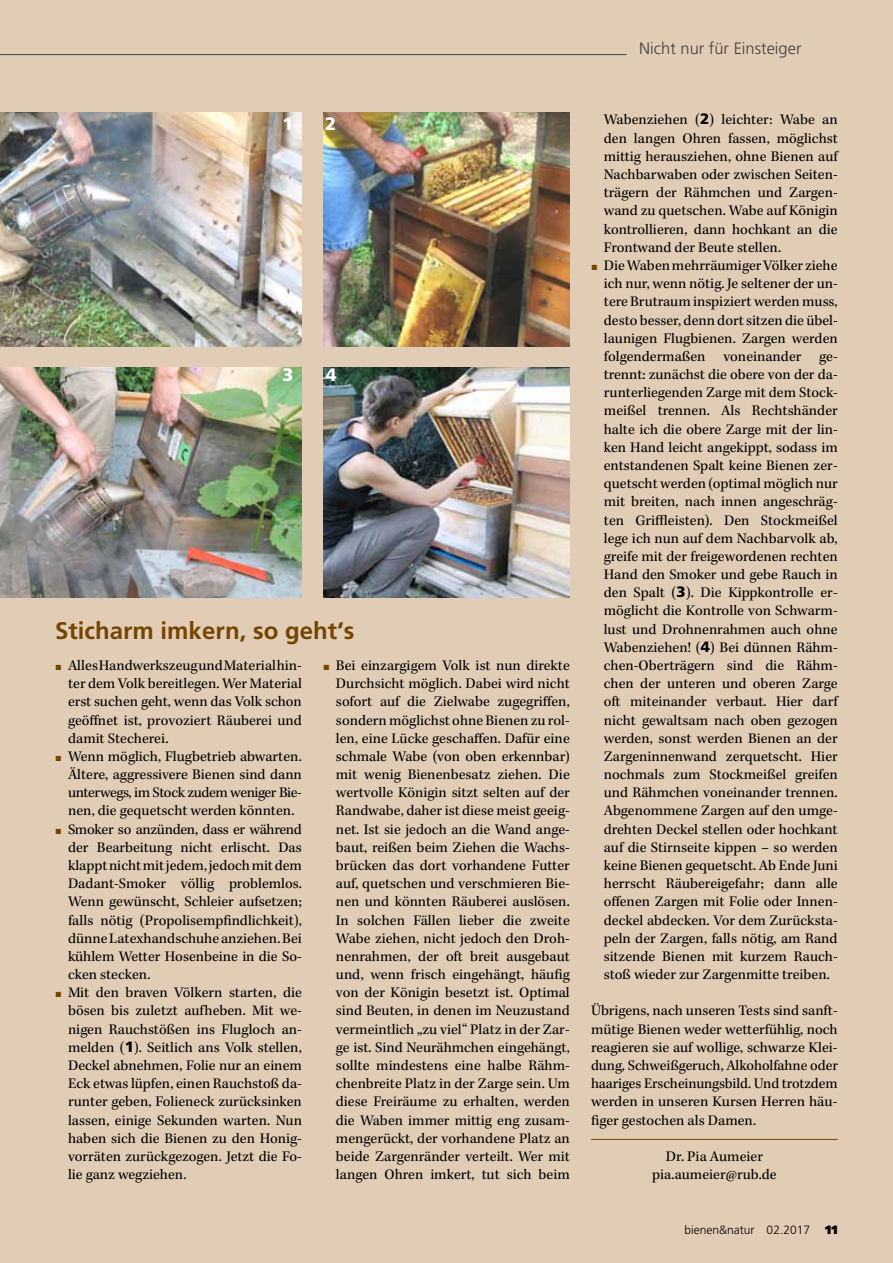
<style>
.page{position:relative;width:893px;height:1263px;background:#e1ccb5}
.page>*{position:absolute;margin:0;border:0;box-sizing:border-box;transform-origin:0 0}
.t1{font:700 24px "Frutiger LT Std";color:#764400}
.t2{font:900 18px "Frutiger LT Std";color:#fff}
.t3{font:300 16.5px "Frutiger LT Std";color:#414042}
.t4{font:15px/18.1px "Kepler Std";color:#000;text-align:justify}
.t5{font:300 12px "Frutiger LT Std";color:#000}
.t6{font:900 12px "Frutiger LT Std";color:#000}
.s1{color:#764400}
.s2{font-family:"Frutiger LT Std";font-weight:900}
</style>
<div class="page">
<img style="left:0;top:113px;width:302px;height:234px">
<img style="left:323px;top:113px;width:247px;height:234px">
<img style="left:0;top:368px;width:302px;height:229px">
<img style="left:323px;top:368px;width:246px;height:229px">
<hr style="left:591px;top:1139px;width:247px;height:1px;background:#764400">
<hr style="left:0;top:54px;width:626px;height:1px;background:#414042">
<p class="t3" style="left:639px;top:39px;width:164px">Nicht nur für Einsteiger</p>
<p class="t2" style="left:282px;top:113px;width:13px">1</p>
<p class="t2" style="left:325px;top:113px;width:13px">2</p>
<p class="t2" style="left:282px;top:364px;width:13px">3</p>
<p class="t2" style="left:326px;top:364px;width:13px">4</p>
<h1 class="t1" style="left:55px;top:617px;width:301px">Sticharm imkern, so geht‘s</h1>
<p class="t4" style="left:68px;top:657px;width:235px;text-indent:-13px"><span class="s1">▪</span> Alles Handwerkszeug und Material hin&shy;ter dem Volk bereitlegen. Wer Material erst suchen geht, wenn das Volk schon geöffnet ist, provoziert Räuberei und damit Stecherei.</p>
<p class="t4" style="left:68px;top:748px;width:235px;text-indent:-13px"><span class="s1">▪</span> Wenn möglich, Flugbetrieb abwarten.<br>Ältere, aggressivere Bienen sind dann unterwegs, im Stock zudem weniger Bie&shy;nen, die gequetscht werden könnten.</p>
<p class="t4" style="left:68px;top:820px;width:235px;text-indent:-13px"><span class="s1">▪</span> Smoker so anzünden, dass er während der Bearbeitung nicht erlischt. Das klappt nicht mit jedem, jedoch mit dem Dadant-Smoker völlig problemlos.<br>Wenn gewünscht, Schleier aufsetzen; falls nötig (Propolisempfindlichkeit), dünne Latexhandschuhe anziehen. Bei kühlem Wetter Hosenbeine in die So&shy;cken stecken.</p>
<p class="t4" style="left:68px;top:984px;width:235px;text-indent:-13px"><span class="s1">▪</span> Mit den braven Völkern starten, die bösen bis zuletzt aufheben. Mit we&shy;nigen Rauchstößen ins Flugloch an&shy;melden (<span class="s2">1</span>). Seitlich ans Volk stellen, Deckel abnehmen, Folie nur an einem Eck etwas lüpfen, einen Rauchstoß da&shy;runter geben, Folieneck zurücksinken lassen, einige Sekunden warten. Nun haben sich die Bienen zu den Honig&shy;vorräten zurückgezogen. Jetzt die Fo&shy;lie ganz wegziehen.</p>
<p class="t4" style="left:336px;top:657px;width:235px;text-indent:-13px"><span class="s1">▪</span> Bei einzargigem Volk ist nun direkte Durchsicht möglich. Dabei wird nicht sofort auf die Zielwabe zugegriffen, sondern möglichst ohne Bienen zu rol&shy;len, eine Lücke geschaffen. Dafür eine schmale Wabe (von oben erkennbar) mit wenig Bienenbesatz ziehen. Die wertvolle Königin sitzt selten auf der Randwabe, daher ist diese meist geeig&shy;net. Ist sie jedoch an die Wand ange&shy;baut, reißen beim Ziehen die Wachs&shy;brücken das dort vorhandene Futter auf, quetschen und verschmieren Bie&shy;nen und könnten Räuberei auslösen.<br>In solchen Fällen lieber die zweite Wabe ziehen, nicht jedoch den Droh&shy;nenrahmen, der oft breit ausgebaut und, wenn frisch eingehängt, häufig von der Königin besetzt ist. Optimal sind Beuten, in denen im Neuzustand vermeintlich „zu viel“ Platz in der Zar&shy;ge ist. Sind Neurähmchen eingehängt, sollte mindestens eine halbe Rähm&shy;chenbreite Platz in der Zarge sein. Um diese Freiräume zu erhalten, werden die Waben immer mittig eng zusam&shy;mengerückt, der vorhandene Platz an beide Zargenränder verteilt. Wer mit langen Ohren imkert, tut sich beim</p>
<p class="t4" style="left:604px;top:111px;width:235px">Wabenziehen (<span class="s2">2</span>) leichter: Wabe an den langen Ohren fassen, möglichst mittig herausziehen, ohne Bienen auf Nachbarwaben oder zwischen Seiten&shy;trägern der Rähmchen und Zargen&shy;wand zu quetschen. Wabe auf Königin kontrollieren, dann hochkant an die Frontwand der Beute stellen.</p>
<p class="t4" style="left:604px;top:257px;width:235px;text-indent:-13px"><span class="s1">▪</span> Die Waben mehrräumiger Völker ziehe ich nur, wenn nötig. Je seltener der un&shy;tere Brutraum inspiziert werden muss, desto besser, denn dort sitzen die übel&shy;launigen Flugbienen. Zargen werden folgendermaßen voneinander ge&shy;trennt: zunächst die obere von der da&shy;runterliegenden Zarge mit dem Stock&shy;meißel trennen. Als Rechtshänder halte ich die obere Zarge mit der lin&shy;ken Hand leicht angekippt, sodass im entstandenen Spalt keine Bienen zer&shy;quetscht werden (optimal möglich nur mit breiten, nach innen angeschräg&shy;ten Griffleisten). Den Stockmeißel lege ich nun auf dem Nachbarvolk ab, greife mit der freigewordenen rechten Hand den Smoker und gebe Rauch in den Spalt (<span class="s2">3</span>). Die Kippkontrolle er&shy;möglicht die Kontrolle von Schwarm&shy;lust und Drohnenrahmen auch ohne Wabenziehen! (<span class="s2">4</span>) Bei dünnen Rähm&shy;chen-Oberträgern sind die Rähm&shy;chen der unteren und oberen Zarge oft miteinander verbaut. Hier darf nicht gewaltsam nach oben gezogen werden, sonst werden Bienen an der Zargeninnenwand zerquetscht. Hier nochmals zum Stockmeißel greifen und Rähmchen voneinander trennen.<br>Abgenommene Zargen auf den umge&shy;drehten Deckel stellen oder hochkant auf die Stirnseite kippen – so werden keine Bienen gequetscht. Ab Ende Juni herrscht Räubereigefahr; dann alle offenen Zargen mit Folie oder Innen&shy;deckel abdecken. Vor dem Zurücksta&shy;peln der Zargen, falls nötig, am Rand sitzende Bienen mit kurzem Rauch&shy;stoß wieder zur Zargenmitte treiben.</p>
<p class="t4" style="left:591px;top:1002px;width:248px">Übrigens, nach unseren Tests sind sanft&shy;mütige Bienen weder wetterfühlig, noch reagieren sie auf wollige, schwarze Klei&shy;dung, Schweißgeruch, Alkoholfahne oder haariges Erscheinungsbild. Und trotzdem werden in unseren Kursen Herren häu&shy;figer gestochen als Damen.</p>
<p class="t4" style="left:652px;top:1148px;width:126px;text-align:center">Dr. Pia Aumeier pia.aumeier@rub.de</p>
<p class="t5" style="left:685px;top:1223px;width:127px">bienen&amp;natur 02.2017</p>
<p class="t6" style="left:825px;top:1222px;width:14px">11</p>
</div>
